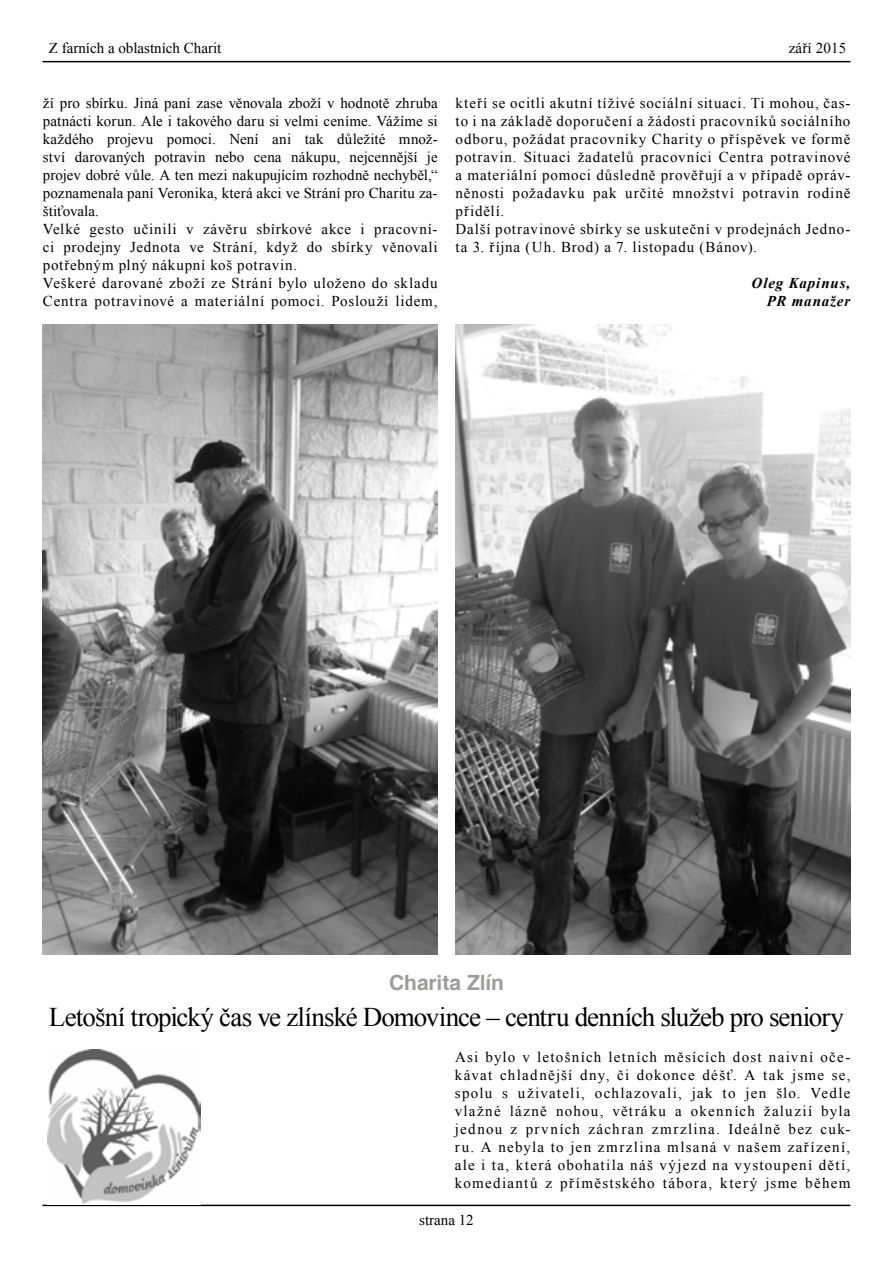
<style>
.page{position:relative;width:893px;height:1263px;background:#fff}
.page>*{position:absolute;margin:0;border:0;box-sizing:border-box;transform-origin:0 0}
.t1{font:27px "Times New Roman";letter-spacing:-.035em;color:#000}
.t2{font:700 21px "Helvetica";letter-spacing:-.005em;color:#9d9d9c}
.t3{font:15px/18px "Times New Roman";letter-spacing:.045em;color:#000;text-align:justify}
.t4{font:15px/18px "Times New Roman";letter-spacing:.02em;color:#000}
.t5{font:15px "Times New Roman";color:#000}
.t6{font:italic 700 15px/18px "Times New Roman";letter-spacing:.06em;color:#000;text-align:right}
.t7{font:15px "Times New Roman";letter-spacing:.01em;color:#000}
</style>
<div class="page">
<hr style="left:43px;top:1205px;width:807px;height:1px;background:#000">
<hr style="left:43px;top:61px;width:807px;height:1px;background:#000">
<img style="left:48px;top:1049px;width:153px;height:155px">
<img style="left:42px;top:324px;width:395px;height:630px">
<img style="left:455px;top:324px;width:396px;height:630px">
<p class="t5" style="left:49px;top:37px;width:174px">Z farních a oblastních Charit</p>
<p class="t7" style="left:789px;top:37px;width:59px">září 2015</p>
<p class="t4" style="left:43px;top:94px;width:396px">ží pro sbírku. Jiná paní zase věnovala zboží v hodnotě zhruba patnácti korun. Ale i takového daru si velmi ceníme. Vážíme si každého projevu pomoci. Není ani tak důležité množ&shy;ství darovaných potravin nebo cena nákupu, nejcennější je projev dobré vůle. A ten mezi nakupujícím rozhodně nechyběl,“ poznamenala paní Veronika, která akci ve Strání pro Charitu za&shy;štiťovala.<br>Velké gesto učinili v závěru sbírkové akce i pracovní&shy;ci prodejny Jednota ve Strání, když do sbírky věnovali potřebným plný nákupní koš potravin.<br>Veškeré darované zboží ze Strání bylo uloženo do skladu Centra potravinové a materiální pomoci. Poslouží lidem,</p>
<p class="t3" style="left:456px;top:94px;width:396px;text-align:left">kteří se ocitli akutní tíživé sociální situaci. Ti mohou, čas&shy;to i na základě doporučení a žádosti pracovníků sociálního odboru, požádat pracovníky Charity o příspěvek ve formě potravin. Situaci žadatelů pracovníci Centra potravinové a materiální pomoci důsledně prověřují a v případě opráv&shy;něnosti požadavku pak určité množství potravin rodině přidělí.<br>Další potravinové sbírky se uskuteční v prodejnách Jedno&shy;ta 3. října (Uh. Brod) a 7. listopadu (Bánov).</p>
<p class="t6" style="left:752px;top:274px;width:100px">Oleg Kapinus,<br>PR manažer</p>
<h2 class="t2" style="left:389px;top:970px;width:116px">Charita Zlín</h2>
<h1 class="t1" style="left:49px;top:998px;width:796px">Letošní tropický čas ve zlínské Domovince – centru denních služeb pro seniory</h1>
<p class="t3" style="left:455px;top:1048px;width:397px">Asi bylo v letošních letních měsících dost naivní oče&shy;kávat chladnější dny, či dokonce déšť. A tak jsme se, spolu s uživateli, ochlazovali, jak to jen šlo. Vedle vlažné lázně nohou, větráku a okenních žaluzií byla jednou z prvních záchran zmrzlina. Ideálně bez cuk&shy;ru. A nebyla to jen zmrzlina mlsaná v našem zařízení, ale i ta, která obohatila náš výjezd na vystoupení dětí, komediantů z příměstského tábora, který jsme během</p>
<p class="t5" style="left:419px;top:1209px;width:56px">strana 12</p>
</div>
